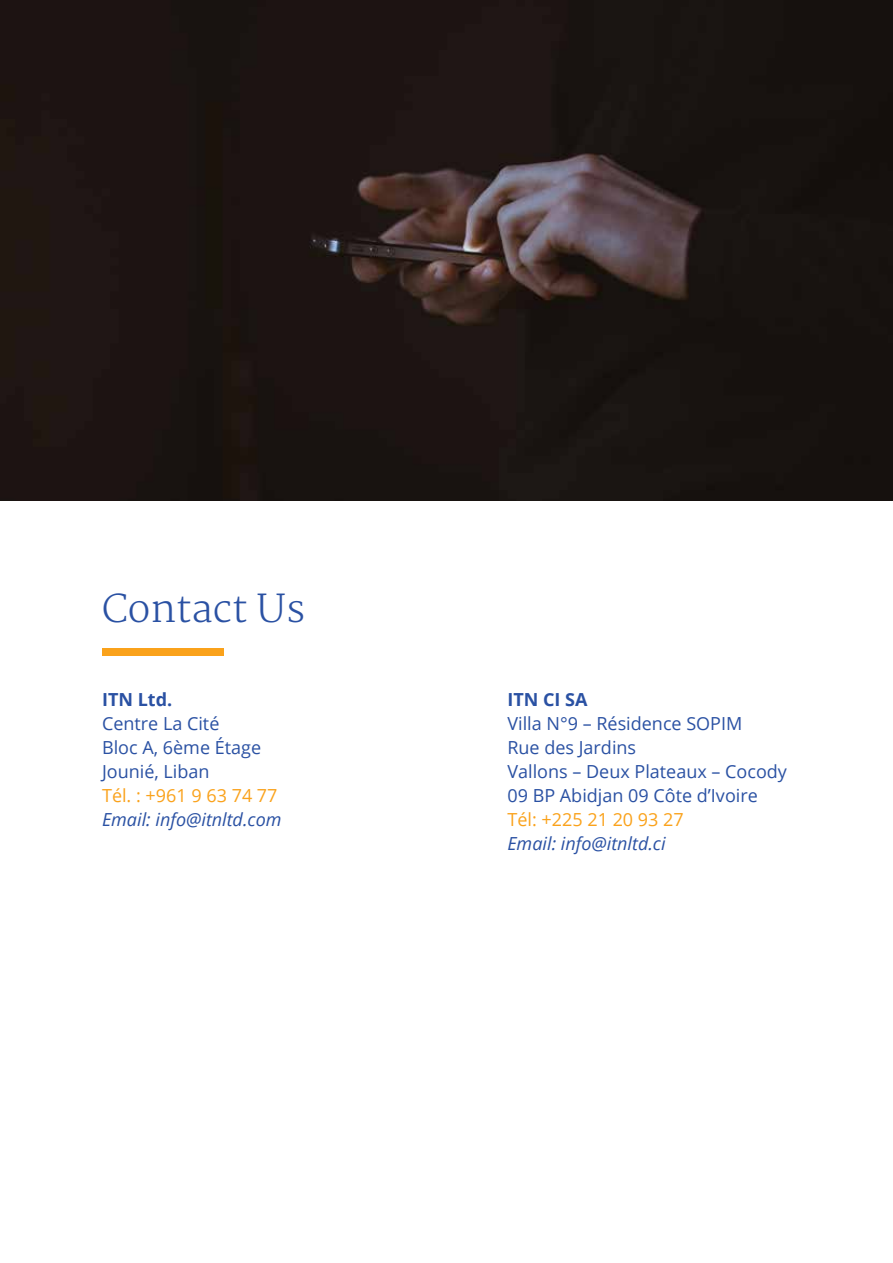
<style>
.page{position:relative;width:893px;height:1263px;background:#fff}
.page>*{position:absolute;margin:0;border:0;box-sizing:border-box;transform-origin:0 0}
.t1{font:300 37.5px "Merriweather";color:#2a51a3}
.t2{font:18px/24px "Open Sans";color:#2a51a3}
.t3{font:italic 18px "Open Sans";color:#2a51a3}
.t4{font:18px "Open Sans";color:#faa21b}
.t5{font:700 18px "Open Sans";color:#2a51a3}
</style>
<div class="page">
<img style="left:0;top:0;width:893px;height:501px">
<div style="left:102px;top:648px;width:122px;height:8px;background:#faa21b"></div>
<h1 class="t1" style="left:102px;top:587px;width:205px">Contact Us</h1>
<p class="t5" style="left:102px;top:687px;width:72px">ITN Ltd.</p>
<p class="t2" style="left:102px;top:711px;width:161px">Centre La Cité<br>Bloc A 6, ème Étage<br>Jounié, Liban</p>
<p class="t4" style="left:102px;top:783px;width:177px">Tél :. +961 9 63 74 77</p>
<p class="t3" style="left:102px;top:807px;width:181px">Email: info@itnltd.com</p>
<p class="t5" style="left:507px;top:687px;width:82px">ITN CI SA</p>
<p class="t2" style="left:507px;top:711px;width:281px">Villa N°9 – Résidence SOPIM<br>Rue des Jardins<br>Vallons – Deux Plateaux – Cocody<br>09 BP Abidjan 09 Côte d’Ivoire</p>
<p class="t4" style="left:507px;top:807px;width:178px">Tél: +225 21 20 93 27</p>
<p class="t3" style="left:507px;top:831px;width:160px">Email: info@itnltd.ci</p>
</div>
